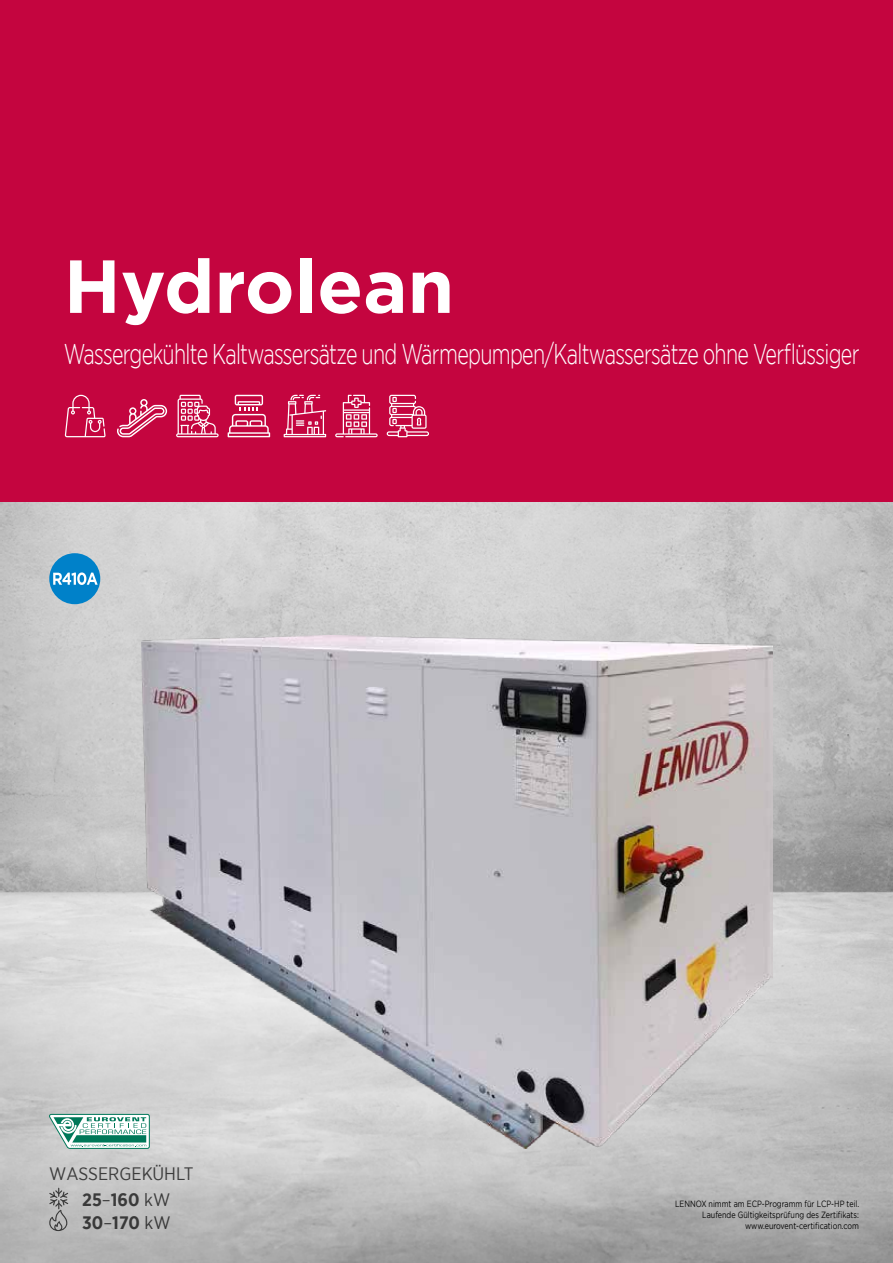
<style>
.page{position:relative;width:893px;height:1263px;background:#fff}
.page>*{position:absolute;margin:0;border:0;box-sizing:border-box;transform-origin:0 0}
.t1{font:700 75px "Gotham";color:#fff}
.t2{font:300 28.5px "Gotham Narrow";letter-spacing:-.03em;color:#fff;scale:.8 1}
.t3{font:18px/26.4px "Gotham Narrow";color:#000;text-align:center}
.t4{font:700 18px "Gotham Narrow";color:#000}
.t5{font:9px/10.8px "Gotham";color:#000;text-align:right;scale:.8 1}
.s1{font-weight:700}
.s2{font-weight:400}
</style>
<div class="page">
<img style="left:0;top:502px;width:893px;height:761px">
<div style="left:0;top:0;width:893px;height:502px;background:#c4053f"></div>
<svg style="left:65px;top:395px;width:41px;height:42px"></svg>
<svg style="left:117px;top:399px;width:50px;height:38px"></svg>
<svg style="left:176px;top:395px;width:43px;height:42px"></svg>
<svg style="left:228px;top:395px;width:42px;height:42px"></svg>
<svg style="left:284px;top:395px;width:42px;height:42px"></svg>
<svg style="left:335px;top:395px;width:43px;height:42px"></svg>
<svg style="left:387px;top:395px;width:42px;height:42px"></svg>
<img style="left:142px;top:635px;width:631px;height:513px">
<div style="left:49px;top:553px;width:51px;height:51px;background:#0081c9;border-radius:50%"></div>
<svg style="left:53px;top:572px;width:45px;height:13px"></svg>
<svg style="left:49px;top:1114px;width:101px;height:35px"></svg>
<svg style="left:48px;top:1188px;width:21px;height:43px"></svg>
<h1 class="t1" style="left:64px;top:237px;width:392px">Hydrolean</h1>
<h2 class="t2" style="left:64px;top:337px;width:996px">Wassergekühlte Kaltwassersätze und Wärmepumpen/Kaltwassersätze ohne Verflüssiger</h2>
<h3 class="t3" style="left:49px;top:1160px;width:146px">WASSERGEKÜHLT<br><span class="s1">25</span>–<span class="s1">160</span> kW</h3>
<h3 class="t4" style="left:82px;top:1211px;width:90px">30<span class="s2">–</span>170 <span class="s2">kW</span></h3>
<p class="t5" style="left:675px;top:1198px;width:232px">LENNOX nimmt am ECP-Programm für LCP-HP teil.<br>Laufende Gültigkeitsprüfung des Zertifikats: www.eurovent-certification.com</p>
</div>
